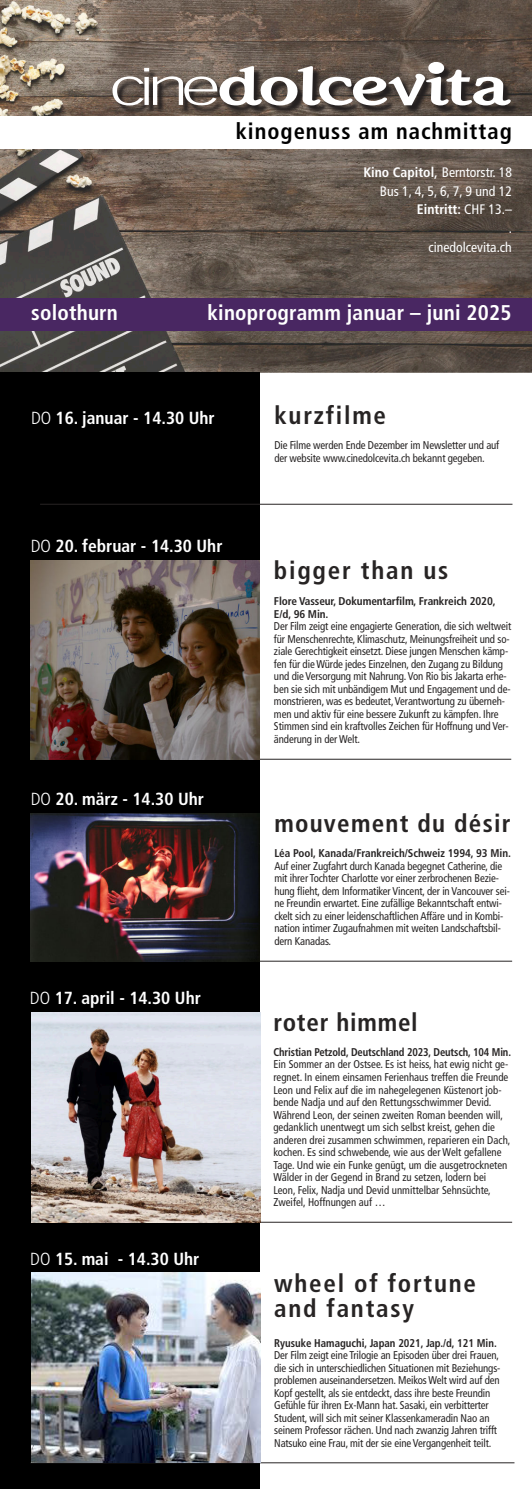
<style>
.page{position:relative;width:532px;height:1489px;background:#fff}
.page>*{position:absolute;margin:0;border:0;box-sizing:border-box;transform-origin:0 0}
.t1{font:700 condensed 25px/25px "Frutiger LT Std";letter-spacing:.07em;color:#272424}
.t2{font:700 condensed 25px "Frutiger LT Std";letter-spacing:.05em;color:#272424}
.t3{font:700 condensed 25px "Frutiger LT Std";letter-spacing:.03em;color:#272424}
.t4{font:700 condensed 22.5px "Frutiger LT Std";letter-spacing:.045em;color:#000}
.t5{font:700 condensed 21.25px "Frutiger LT Std";letter-spacing:.01em;color:#fff}
.t6{font:700 condensed 17.5px "Frutiger LT Std";color:#fff}
.t7{font:condensed 13.75px/18.8px "Frutiger LT Std";color:#fff;text-align:right}
.t8{font:condensed 11.25px/12.5px "Frutiger LT Std";letter-spacing:-.01em;color:#272424;scale:.96 1}
.t9{font:700 condensed 11.25px/12.5px "Frutiger LT Std";letter-spacing:-.01em;color:#272424}
.t10{font:700 condensed 11.25px "Frutiger LT Std";letter-spacing:-.01em;color:#272424;scale:.94 1}
.t11{font:700 condensed 11.25px "Frutiger LT Std";letter-spacing:-.01em;color:#272424;scale:.96 1}
.s1{font-weight:700}
.s2{font-stretch:normal}
.s3{font-weight:300}
</style>
<div class="page">
<img style="left:0;top:0;width:531px;height:372px">
<div style="left:0;top:372px;width:260px;height:1116px;background:#000"></div>
<div style="left:0;top:298px;width:531px;height:33px;background:#492762"></div>
<div style="left:0;top:117px;width:531px;height:32px;background:#fff"></div>
<img style="left:114px;top:63px;width:404px;height:51px">
<svg style="left:112px;top:62px;width:399px;height:43px"></svg>
<hr style="left:40px;top:504px;width:472px;height:1px;background:#272424">
<hr style="left:39px;top:759px;width:472px;height:1px;background:#272424">
<img style="left:31px;top:560px;width:229px;height:199px">
<hr style="left:40px;top:960px;width:472px;height:1px;background:#272424">
<img style="left:31px;top:813px;width:229px;height:148px">
<hr style="left:40px;top:1221px;width:472px;height:1px;background:#272424">
<img style="left:31px;top:1012px;width:229px;height:210px">
<hr style="left:30px;top:1462px;width:484px;height:1px;background:#272424">
<img style="left:31px;top:1272px;width:229px;height:190px">
<h2 class="t4" style="left:236px;top:122px;width:277px">kinogenuss am nachmittag</h2>
<p class="t7" style="left:363px;top:164px;width:150px"><span class="s1">Kino Capitol</span><span class="s2">,</span> Berntorstr. 18<br>Bus 1, 4, 5, 6, 7, 9 und 12<br><span class="s1">Eintritt:</span> CHF 13.–<br>.<br>cinedolcevita.ch</p>
<h3 class="t5" style="left:31px;top:304px;width:88px">solothurn</h3>
<h3 class="t5" style="left:207px;top:304px;width:305px">kinoprogramm januar – juni 2025</h3>
<h3 class="t6" style="left:31px;top:411px;width:185px"><span class="s3">DO</span> 16. januar - 14.30 Uhr</h3>
<h3 class="t6" style="left:31px;top:539px;width:193px"><span class="s3">DO</span> 20. februar - 14.30 Uhr</h3>
<h3 class="t6" style="left:31px;top:791px;width:175px"><span class="s3">DO</span> 20. märz - 14.30 Uhr</h3>
<h3 class="t6" style="left:30px;top:990px;width:172px"><span class="s3">DO</span> 17. april - 14.30 Uhr</h3>
<h3 class="t6" style="left:30px;top:1251px;width:170px"><span class="s3">DO</span> 15. mai - 14.30 Uhr</h3>
<h1 class="t1" style="left:274px;top:405px;width:113px">kurzfilme</h1>
<p class="t8" style="left:274px;top:440px;width:236px">Die Filme werden Ende Dezember im Newsletter und auf der website www.cinedolcevita.ch bekannt gegeben.</p>
<h1 class="t1" style="left:274px;top:560px;width:176px">bigger than us</h1>
<p class="t9" style="left:274px;top:596px;width:223px">Flore Vasseur, Dokumentarfilm, Frankreich 2020,<br>E/d, 96 Min.</p>
<p class="t8" style="left:274px;top:621px;width:248px">Der Film zeigt eine engagierte Generation, die sich weltweit für Menschenrechte, Klimaschutz, Meinungsfreiheit und so&shy;ziale Gerechtigkeit einsetzt. Diese jungen Menschen kämp&shy;fen für die Würde jedes Einzelnen, den Zugang zu Bildung und die Versorgung mit Nahrung. Von Rio bis Jakarta erhe&shy;ben sie sich mit unbändigem Mut und Engagement und de&shy;monstrieren, was es bedeutet, Verantwortung zu überneh&shy;men und aktiv für eine bessere Zukunft zu kämpfen. Ihre Stimmen sind ein kraftvolles Zeichen für Hoffnung und Ver&shy;änderung in der Welt.</p>
<h1 class="t2" style="left:274px;top:813px;width:238px">mouvement du désir</h1>
<p class="t9" style="left:274px;top:848px;width:238px">Léa Pool, Kanada/Frankreich/Schweiz 1994, 93 Min.</p>
<p class="t8" style="left:274px;top:860px;width:247px">Auf einer Zugfahrt durch Kanada begegnet Catherine, die mit ihrer Tochter Charlotte vor einer zerbrochenen Bezie&shy;hung flieht, dem Informatiker Vincent, der in Vancouver sei&shy;ne Freundin erwartet. Eine zufällige Bekanntschaft entwi&shy;ckelt sich zu einer leidenschaftlichen Affäre und in Kombi&shy;nation intimer Zugaufnahmen mit weiten Landschaftsbil&shy;dern Kanadas.</p>
<h1 class="t3" style="left:273px;top:1012px;width:146px">roter himmel</h1>
<p class="t10" style="left:273px;top:1047px;width:254px">Christian Petzold, Deutschland 2023, Deutsch, 104 Min.</p>
<p class="t8" style="left:273px;top:1059px;width:248px">Ein Sommer an der Ostsee. Es ist heiss, hat ewig nicht ge&shy;regnet. In einem einsamen Ferienhaus treffen die Freunde Leon und Felix auf die im nahegelegenen Küstenort job&shy;bende Nadja und auf den Rettungsschwimmer Devid.<br>Während Leon, der seinen zweiten Roman beenden will, gedanklich unentwegt um sich selbst kreist, gehen die anderen drei zusammen schwimmen, reparieren ein Dach, kochen. Es sind schwebende, wie aus der Welt gefallene Tage. Und wie ein Funke genügt, um die ausgetrockneten Wälder in der Gegend in Brand zu setzen, lodern bei Leon, Felix, Nadja und Devid unmittelbar Sehnsüchte, Zweifel, Hoffnungen auf …</p>
<h1 class="t1" style="left:274px;top:1272px;width:203px">wheel of fortune and fantasy</h1>
<p class="t11" style="left:274px;top:1337px;width:233px">Ryusuke Hamaguchi, Japan 2021, Jap./d, 121 Min.</p>
<p class="t8" style="left:274px;top:1349px;width:237px">Der Film zeigt eine Trilogie an Episoden über drei Frauen, die sich in unterschiedlichen Situationen mit Beziehungs&shy;problemen auseinandersetzen. Meikos Welt wird auf den Kopf gestellt, als sie entdeckt, dass ihre beste Freundin Gefühle für ihren Ex-Mann hat. Sasaki, ein verbitterter Student, will sich mit seiner Klassenkameradin Nao an seinem Professor rächen. Und nach zwanzig Jahren trifft Natsuko eine Frau, mit der sie eine Vergangenheit teilt.</p>
</div>
